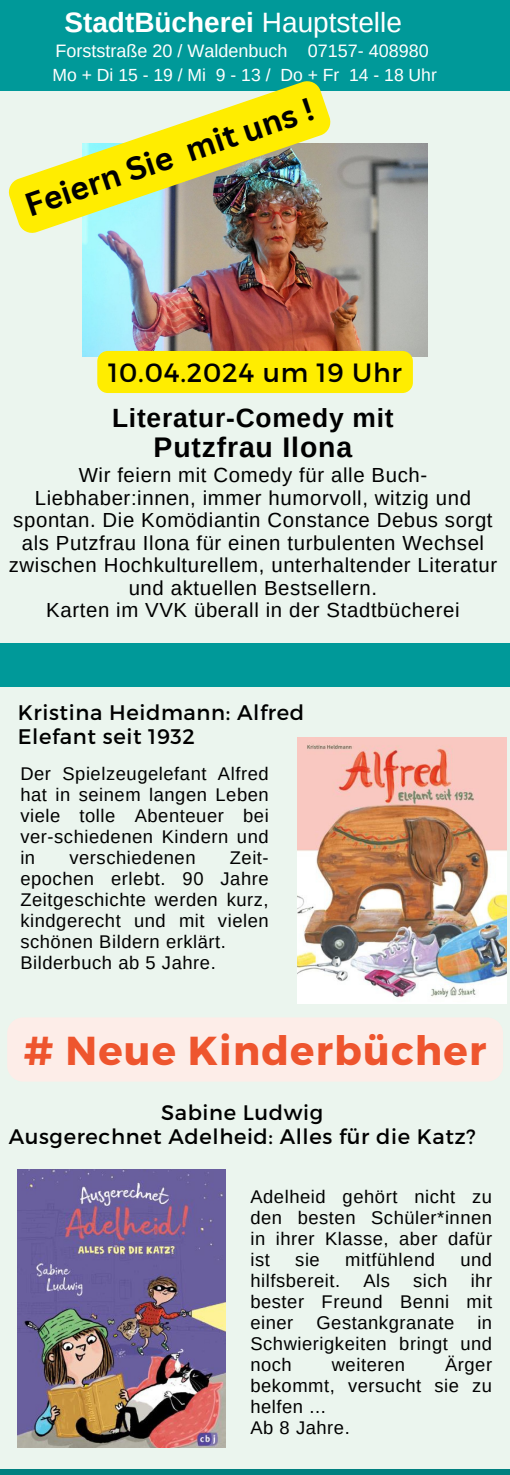
<style>
.page{position:relative;width:510px;height:1475px;background:#fff}
.page>*{position:absolute;margin:0;border:0;box-sizing:border-box;transform-origin:0 0}
.t1{font:700 40.4px "Montserrat";letter-spacing:.03em;color:#ee552e}
.t2{font:700 32px "Canva Sans";color:#000}
.t3{font:700 28.4px "Arimo";letter-spacing:.03em;color:#000}
.t4{font:700 28px "Arimo";color:#fff}
.t5{font:700 26.4px "Arimo";letter-spacing:.03em;color:#000}
.t6{font:26.4px "Montserrat";letter-spacing:.03em;color:#000}
.t7{font:21px/24px "Montserrat";letter-spacing:.03em;color:#000}
.t8{font:20.4px/22.4px "Arimo";letter-spacing:.03em;color:#000;text-align:center}
.t9{font:18.4px/21px "Arimo";letter-spacing:.03em;color:#000;text-align:justify}
.t10{font:18px "Arimo";color:#fff}
.t11{font:17.6px "Arimo";color:#fff}
.s1{font-weight:400}
</style>
<div class="page">
<div style="left:0;top:0;width:510px;height:1474px;background:#ebf5ee"></div>
<div style="left:0;top:0;width:510px;height:91px;background:#099"></div>
<div style="left:0;top:1469px;width:510px;height:5px;background:#008080"></div>
<div style="left:0;top:643px;width:510px;height:43px;background:#099"></div>
<img style="left:83px;top:143px;width:345px;height:213px">
<img style="left:298px;top:737px;width:208px;height:266px">
<img style="left:17px;top:1169px;width:209px;height:278px">
<img style="left:8px;top:81px;width:326px;height:156px">
<div style="left:97px;top:351px;width:316px;height:42px;background:#ffed00;border-radius:11px"></div>
<div style="left:7px;top:1018px;width:496px;height:63px;background:#fdede8"></div>
<h3 class="t4" style="left:64px;top:7px;width:339px">StadtBücherei <span class="s1">Hauptstelle</span></h3>
<p class="t10" style="left:56px;top:41px;width:375px">Forststraße 20 / Waldenbuch 07157- 408980</p>
<h2 class="t11" style="left:53px;top:65px;width:386px">Mo + Di 15 - 19 / Mi 9 - 13 / Do + Fr 14 - 18 Uhr</h2>
<h4 class="t2" style="left:19px;top:185px;width:304px;rotate:-19deg">Feiern Sie mit uns !</h4>
<p class="t6" style="left:108px;top:355px;width:295px">10.04.2024 um 19 Uhr</p>
<h4 class="t5" style="left:112px;top:403px;width:283px">Literatur-Comedy mit</h4>
<h4 class="t3" style="left:154px;top:431px;width:200px">Putzfrau Ilona</h4>
<h4 class="t8" style="left:9px;top:464px;width:490px">Wir feiern mit Comedy für alle Buch-Liebhaber:innen, immer humorvoll, witzig und spontan. Die Komödiantin Constance Debus sorgt als Putzfrau Ilona für einen turbulenten Wechsel zwischen Hochkulturellem, unterhaltender Literatur und aktuellen Bestsellern.<br>Karten im VVK überall in der Stadtbücherei</h4>
<h1 class="t7" style="left:18px;top:699px;width:288px">Kristina Heidmann: Alfred<br>Elefant seit 1932</h1>
<p class="t9" style="left:20px;top:763px;width:250px">Der Spielzeugelefant Alfred hat in seinem langen Leben viele tolle Abenteuer bei ver-schiedenen Kindern und in</p>
<p class="t9" style="left:20px;top:847px;width:250px;text-indent:209px">Zeit&shy;epochen erlebt. 90 Jahre Zeitgeschichte werden kurz, kindgerecht und mit vielen schönen Bildern erklärt.</p>
<p class="t9" style="left:20px;top:952px;width:197px">Bilderbuch ab 5 Jahre.</p>
<p class="t9" style="left:69px;top:847px;width:128px">verschiedenen</p>
<p class="t1" style="left:24px;top:1024px;width:464px"># Neue Kinderbücher</p>
<p class="t7" style="left:9px;top:1099px;width:469px;text-align:center">Sabine Ludwig<br>Ausgerechnet Adelheid: Alles für die Katz?</p>
<h4 class="t9" style="left:250px;top:1186px;width:243px">Adelheid gehört nicht zu den besten Schüler*innen in ihrer Klasse, aber dafür ist</h4>
<h4 class="t9" style="left:295px;top:1249px;width:26px">sie</h4>
<h4 class="t9" style="left:345px;top:1249px;width:91px">mitfühlend</h4>
<h4 class="t9" style="left:460px;top:1249px;width:33px">und</h4>
<h4 class="t9" style="left:250px;top:1270px;width:91px">hilfsbereit.</h4>
<h4 class="t9" style="left:363px;top:1270px;width:28px">Als</h4>
<h4 class="t9" style="left:413px;top:1270px;width:36px">sich</h4>
<h4 class="t9" style="left:250px;top:1270px;width:243px;text-indent:220px">ihr bester Freund Benni mit einer</h4>
<h4 class="t9" style="left:250px;top:1312px;width:243px;text-indent:227px">in Schwierigkeiten bringt und noch</h4>
<h4 class="t9" style="left:316px;top:1312px;width:139px">Gestankgranate</h4>
<h4 class="t9" style="left:250px;top:1354px;width:243px;text-indent:195px">Ärger bekommt, versucht sie zu helfen ...</h4>
<p class="t9" style="left:250px;top:1417px;width:101px">Ab 8 Jahre.</p>
<h4 class="t9" style="left:332px;top:1354px;width:75px">weiteren</h4>
</div>
